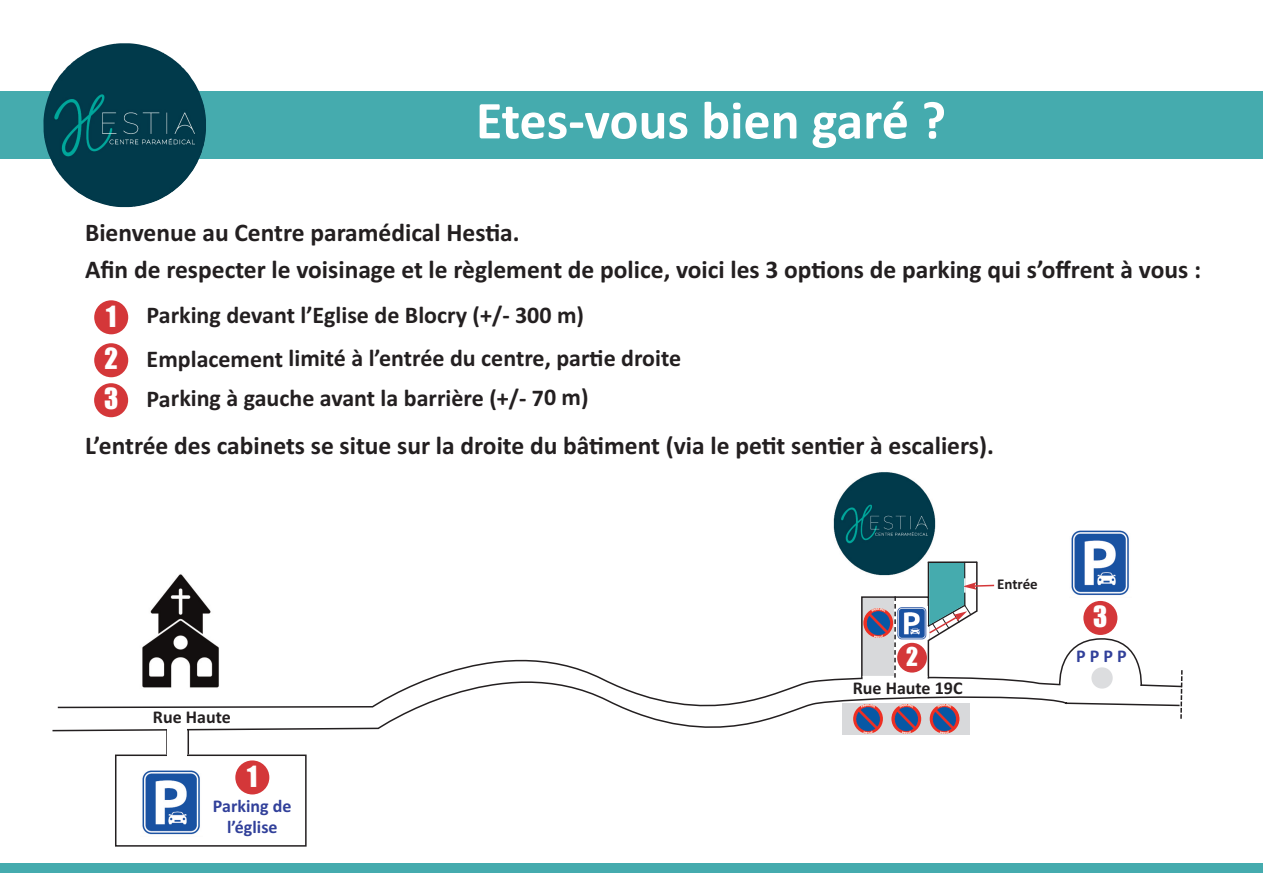
<style>
.page{position:relative;width:1263px;height:893px;background:#fff}
.page>*{position:absolute;margin:0;border:0;box-sizing:border-box;transform-origin:0 0}
.t1{font:700 54px "Calibri";color:#fff}
.t2{font:27px/42.9px "Impact";color:#fff}
.t3{font:700 25.5px/36.9px "Calibri";color:#231f20}
.t4{font:700 24px/43.2px "Calibri";letter-spacing:-.005em;color:#231f20}
.t5{font:24px "Impact";color:#fff}
.t6{font:700 18px/21.6px "Calibri";letter-spacing:-.005em;color:#31409a;text-align:center}
.t7{font:700 18px "Calibri";color:#231f20}
.t8{font:700 15px "Calibri";color:#231f20}
</style>
<div class="page">
<div style="left:862px;top:598px;width:32px;height:81px;background:#d8d9db"></div>
<div style="left:861px;top:596px;width:68px;height:82px;border:2px solid #231f20"></div>
<img style="left:863px;top:608px;width:30px;height:30px;border-radius:50%">
<svg style="left:52px;top:647px;width:1005px;height:107px"></svg>
<img style="left:135px;top:574px;width:89px;height:118px">
<img style="left:833px;top:472px;width:103px;height:104px">
<img style="left:1071px;top:530px;width:58px;height:65px">
<img style="left:897px;top:607px;width:29px;height:32px">
<div style="left:115px;top:754px;width:192px;height:93px;border:2px solid #231f20"></div>
<hr style="left:166px;top:730px;width:2px;height:24px;background:#231f20">
<svg style="left:188px;top:730px;width:1px;height:24px"></svg>
<div style="left:168px;top:726px;width:19px;height:34px;background:#fff"></div>
<img style="left:142px;top:770px;width:58px;height:65px">
<hr style="left:862px;top:676px;width:65px;height:4px;background:#fff">
<svg style="left:894px;top:596px;width:2px;height:82px"></svg>
<div style="left:235px;top:760px;width:34px;height:34px;background:#d43739;border-radius:50%"></div>
<div style="left:1083px;top:601px;width:34px;height:34px;background:#d43739;border-radius:50%"></div>
<div style="left:897px;top:643px;width:30px;height:30px;background:#d43739;border-radius:50%"></div>
<svg style="left:1057px;top:638px;width:126px;height:81px"></svg>
<img style="left:853px;top:704px;width:30px;height:30px;border-radius:50%">
<img style="left:891px;top:704px;width:30px;height:30px;border-radius:50%">
<img style="left:930px;top:704px;width:29px;height:30px;border-radius:50%">
<div style="left:0;top:91px;width:1263px;height:68px;background:#45abae"></div>
<div style="left:0;top:863px;width:1263px;height:10px;background:#45abae"></div>
<img style="left:43px;top:43px;width:163px;height:164px">
<div style="left:94px;top:300px;width:34px;height:34px;background:#d43739;border-radius:50%"></div>
<div style="left:94px;top:343px;width:34px;height:34px;background:#d43739;border-radius:50%"></div>
<div style="left:94px;top:383px;width:34px;height:34px;background:#d43739;border-radius:50%"></div>
<hr style="left:928px;top:561px;width:49px;height:2px;background:#231f20">
<svg style="left:926px;top:562px;width:69px;height:81px"></svg>
<h1 class="t1" style="left:476px;top:88px;width:472px">Etes-vous bien garé ?</h1>
<p class="t3" style="left:85px;top:214px;width:1117px">Bienvenue au Centre paramédical Hestia.<br>Afin de respecter le voisinage et le règlement de police, voici les 3 options de parking qui s’offrent à vous :</p>
<p class="t2" style="left:104px;top:296px;width:15px">1<br>2</p>
<p class="t2" style="left:104px;top:379px;width:16px">3</p>
<p class="t4" style="left:147px;top:293px;width:536px">Parking devant l’Eglise de Blocry (+/- 300 m)<br>Emplacement limité à l’entrée du centre, partie droite</p>
<p class="t4" style="left:147px;top:376px;width:443px">Parking à gauche avant la barrière (+/- 70 m)</p>
<p class="t3" style="left:85px;top:427px;width:910px">L’entrée des cabinets se situe sur la droite du bâtiment (via le petit sentier à escaliers).</p>
<p class="t7" style="left:153px;top:707px;width:79px">Rue Haute</p>
<p class="t2" style="left:247px;top:756px;width:12px">1</p>
<p class="t6" style="left:213px;top:795px;width:80px">Parking de l’église</p>
<p class="t5" style="left:906px;top:644px;width:14px">2</p>
<p class="t7" style="left:853px;top:677px;width:111px">Rue Haute 19C</p>
<p class="t8" style="left:997px;top:575px;width:42px">Entrée</p>
<p class="t2" style="left:1093px;top:596px;width:16px">3</p>
<p class="t6" style="left:1076px;top:645px;width:52px">PPPP</p>
</div>
